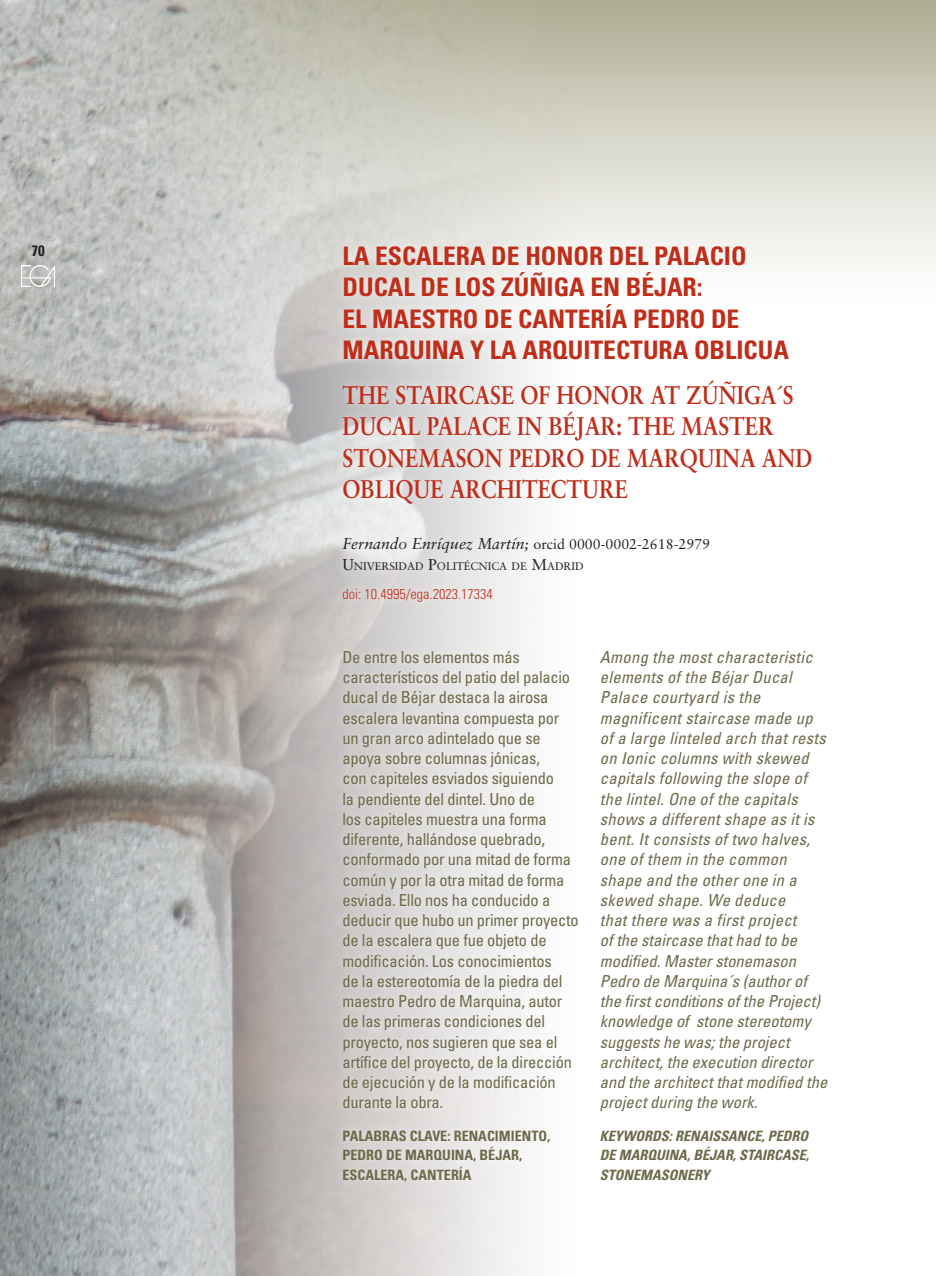
<style>
.page{position:relative;width:936px;height:1276px;background:#fff}
.page>*{position:absolute;margin:0;border:0;box-sizing:border-box;transform-origin:0 0}
.TITULO_ARTICULO_CAST{font:700 condensed 25.5px/31.5px "Univers";color:#c02d19}
.TITULO_ARTICULO_INGL{font:700 25.5px/31.5px "Sabon";color:#c02d19;scale:.85 1}
.ENTRADILLA_CASTELLAN{font:condensed 16.5px/20.2px "Univers";letter-spacing:-.015em;color:#6d6a4a}
.ENTRADILLA_INGLES{font:italic condensed 16.5px/20.2px "Univers";letter-spacing:.02em;color:#6d6a4a}
.t1{font:700 condensed 15px "Univers";color:#231f20}
.ENTRADILLA_CASTELLAN-2{font:700 condensed 14.25px/19.5px "Univers";color:#6d6a4a}
.ENTRADILLA_INGLES-2{font:italic 700 condensed 14.25px/19.5px "Univers";color:#6d6a4a;text-align:justify}
.AUTOR_ARTICULO{font:14.25px "Sabon";color:#231f20}
.AUTOR_ARTICULO-2{font:300 condensed 14.25px "Univers";color:#c02d19}
.AUTOR_ARTICULO-3{font:10.95px "Sabon";color:#231f20}
.s1{font-style:italic;font-size:15.75px}
.s2{font-size:15.75px}
</style>
<div class="page">
<div style="left:0;top:0;width:935px;height:312px;background:linear-gradient(to bottom,#b1af96,#fff)"></div>
<img style="left:274px;top:0;width:304px;height:1276px">
<img style="left:0;top:0;width:274px;height:1276px">
<img style="left:22px;top:265px;width:33px;height:21px">
<div style="left:333px;top:237px;width:487px;height:373px;background:#fff;opacity:.75"></div>
<div style="left:333px;top:641px;width:254px;height:548px;background:#fff;opacity:.75"></div>
<p class="t1" style="left:32px;top:242px;width:15px">70</p>
<p class="TITULO_ARTICULO_CAST" style="left:342px;top:240px;width:448px">LA ESCALERA DE HONOR DEL PALACIO<br>DUCAL DE LOS ZÚÑIGA EN BÉJAR:<br>EL MAESTRO DE CANTERÍA PEDRO DE<br>MARQUINA Y LA ARQUITECTURA OBLICUA</p>
<p class="TITULO_ARTICULO_INGL" style="left:342px;top:378px;width:554px">THE STAIRCASE OF HONOR AT ZÚÑIGA´S<br>DUCAL PALACE IN BÉJAR: THE MASTER<br>STONEMASON PEDRO DE MARQUINA AND<br>OBLIQUE ARCHITECTURE</p>
<p class="AUTOR_ARTICULO" style="left:342px;top:535px;width:369px"><span class="s1">Fernando Enríquez Martín;</span> orcid 0000-0002-2618-2979</p>
<p class="AUTOR_ARTICULO-3" style="left:342px;top:559px;width:243px"><span class="s2">U</span>NIVERSIDAD <span class="s2">P</span>OLITÉCNICA DE <span class="s2">M</span>ADRID</p>
<p class="AUTOR_ARTICULO-2" style="left:342px;top:585px;width:152px">doi: 10.4995/ega.2023.17334</p>
<p class="ENTRADILLA_CASTELLAN" style="left:342px;top:646px;width:238px">De entre los elementos más característicos del patio del palacio ducal de Béjar destaca la airosa escalera levantina compuesta por un gran arco adintelado que se apoya sobre columnas jónicas,<br>con capiteles esviados siguiendo<br>la pendiente del dintel. Uno de<br>los capiteles muestra una forma diferente, hallándose quebrado, conformado por una mitad de forma común y por la otra mitad de forma esviada. Ello nos ha conducido a deducir que hubo un primer proyecto de la escalera que fue objeto de modificación. Los conocimientos<br>de la estereotomía de la piedra del maestro Pedro de Marquina, autor de las primeras condiciones del proyecto, nos sugieren que sea el artífice del proyecto, de la dirección de ejecución y de la modificación durante la obra.</p>
<p class="ENTRADILLA_CASTELLAN-2" style="left:342px;top:1126px;width:209px">PALABRAS CLAVE: RENACIMIENTO,<br>PEDRO DE MARQUINA, BÉJAR,<br>ESCALERA, CANTERÍA</p>
<p class="ENTRADILLA_INGLES" style="left:600px;top:646px;width:229px">Among the most characteristic elements of the Béjar Ducal<br>Palace courtyard is the magnificent staircase made up of a large linteled arch that rests on Ionic columns with skewed capitals following the slope of the lintel. One of the capitals shows a different shape as it is bent. It consists of two halves, one of them in the common shape and the other one in a skewed shape. We deduce<br>that there was a first project<br>of the staircase that had to be modified. Master stonemason<br>Pedro de Marquina´s (author of the first conditions of the Project) knowledge of stone stereotomy suggests he was; the project architect, the execution director and the architect that modified the project during the work.</p>
<p class="ENTRADILLA_INGLES-2" style="left:600px;top:1126px;width:210px">KEYWORDS: RENAISSANCE, PEDRO DE MARQUINA, BÉJAR, STAIRCASE, STONEMASONERY</p>
</div>
